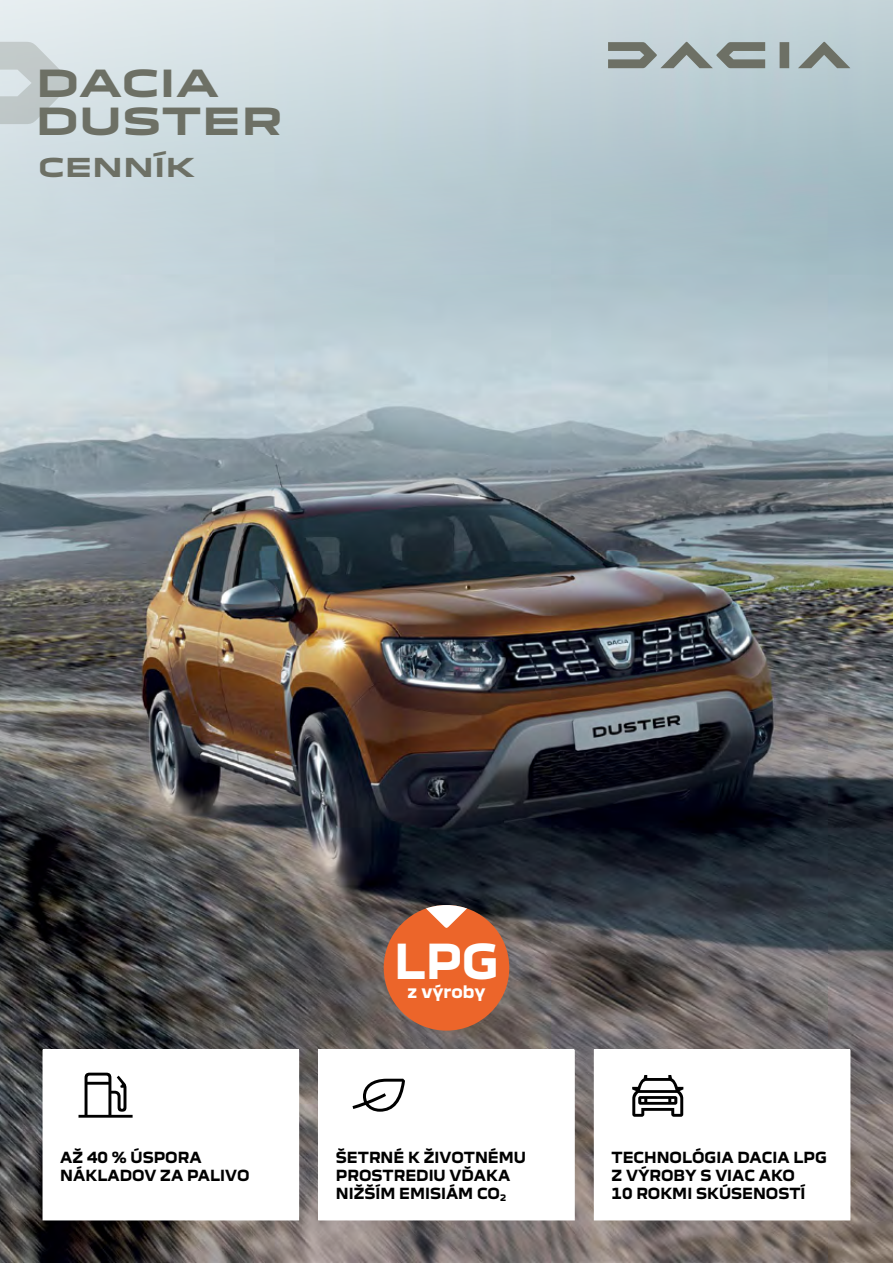
<style>
.page{position:relative;width:893px;height:1263px;background:#fff}
.page>*{position:absolute;margin:0;border:0;box-sizing:border-box;transform-origin:0 0}
.t1{font:700 47.1px "Dacia Block";color:#fff}
.t2{font:700 36.6px/37.5px "Dacia Block Extended";color:#6d7065}
.t3{font:700 25.5px "Dacia Block Extended";color:#6d7065}
.t4{font:700 16.8px "Dacia Block";color:#fff}
.t5{font:700 15px/18px "Dacia Block";color:#000}
</style>
<div class="page">
<img style="left:0;top:372px;width:893px;height:891px">
<svg style="left:0;top:0;width:893px;height:372px;background:#bfd0d6"></svg>
<svg style="left:0;top:42px;width:71px;height:82px;background:#c9d2d4"></svg>
<svg style="left:608px;top:42px;width:242px;height:26px;background:#98a3a0"></svg>
<div style="left:43px;top:1049px;width:255px;height:171px;background:#fff"></div>
<hr style="left:298px;top:1049px;width:1px;height:170px;background:#fff">
<hr style="left:43px;top:1219px;width:256px;height:1px;background:#fff">
<svg style="left:79px;top:1073px;width:54px;height:45px"></svg>
<div style="left:319px;top:1049px;width:255px;height:171px;background:#fff"></div>
<hr style="left:318px;top:1049px;width:2px;height:170px;background:#fff">
<hr style="left:573px;top:1049px;width:2px;height:170px;background:#fff">
<hr style="left:318px;top:1219px;width:257px;height:1px;background:#fff">
<svg style="left:352px;top:1079px;width:53px;height:33px"></svg>
<div style="left:595px;top:1049px;width:255px;height:171px;background:#fff"></div>
<hr style="left:594px;top:1049px;width:1px;height:170px;background:#fff">
<hr style="left:594px;top:1219px;width:256px;height:1px;background:#fff">
<svg style="left:632px;top:1075px;width:51px;height:42px"></svg>
<div style="left:384px;top:905px;width:125px;height:125px;background:#ec652a;border-radius:50%"></div>
<svg style="left:422px;top:905px;width:49px;height:23px"></svg>
<h2 class="t2" style="left:36px;top:66px;width:248px">DACIA<br>DUSTER</h2>
<h3 class="t3" style="left:38px;top:153px;width:159px">CENNÍK</h3>
<h1 class="t1" style="left:394px;top:935px;width:106px">LPG</h1>
<p class="t4" style="left:407px;top:982px;width:79px">z výroby</p>
<p class="t5" style="left:60px;top:1148px;width:191px">AŽ 40 % ÚSPORA<br>NÁKLADOV ZA PALIVO</p>
<p class="t5" style="left:336px;top:1148px;width:192px">ŠETRNÉ K ŽIVOTNÉMU<br>PROSTREDIU VĎAKA<br>NIŽŠÍM EMISIÁM CO<sub>2</sub></p>
<p class="t5" style="left:612px;top:1148px;width:217px">TECHNOLÓGIA DACIA LPG<br>Z VÝROBY S VIAC AKO<br>10 ROKMI SKÚSENOSTÍ</p>
</div>
